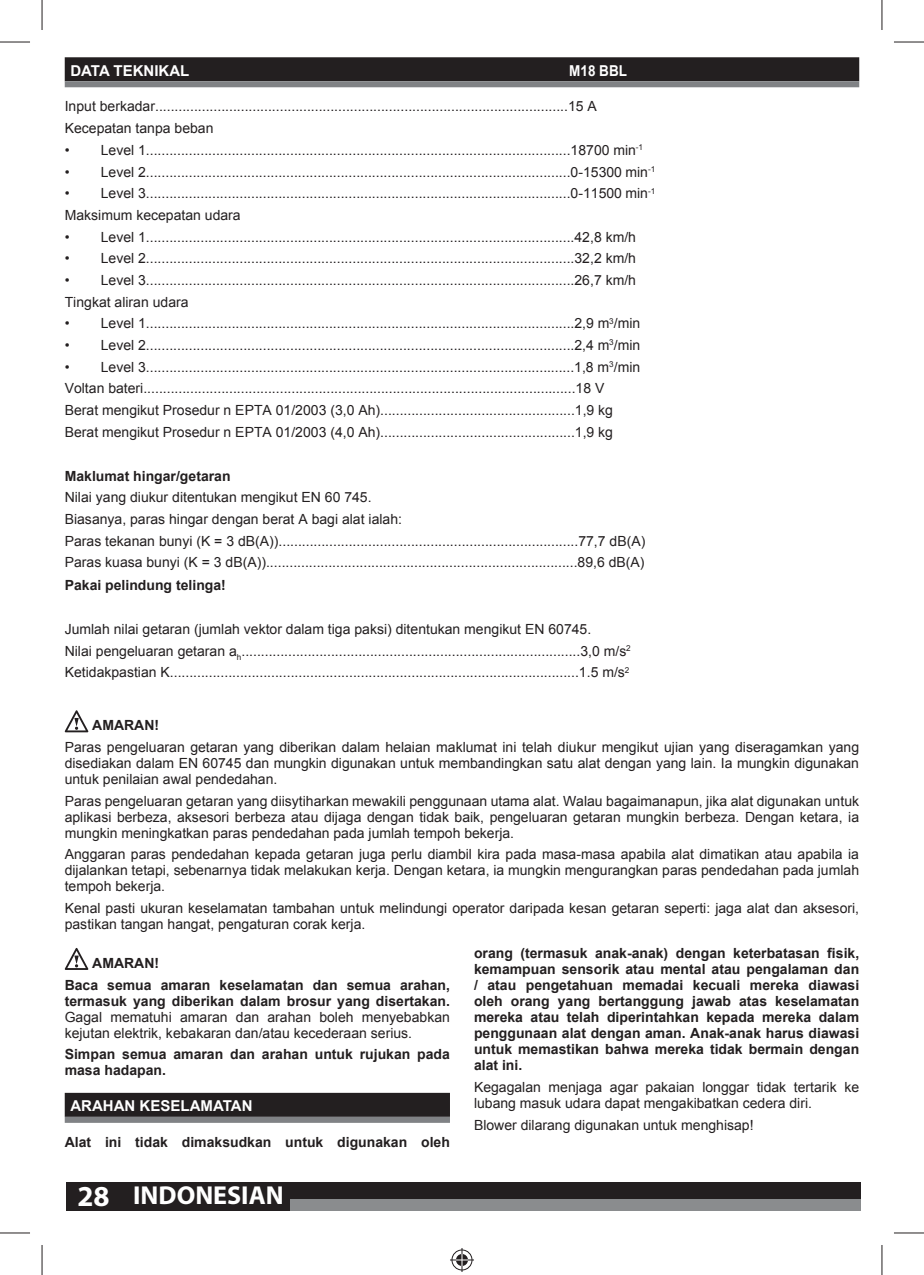
<style>
.page{position:relative;width:924px;height:1275px;background:#fff}
.page>*{position:absolute;margin:0;border:0;box-sizing:border-box;transform-origin:0 0}
.t1{font:700 26px "Myriad Pro";color:#fff}
.t2{font:700 15px "Arial";color:#fff}
.t3{font:700 15px "Arial";color:#fff;scale:.9 1}
.t4{font:14px/16px "Arial";color:#231f20}
.t5{font:700 14px/16px "Arial";color:#231f20}
.s1{font-style:inherit}
.s2{font-weight:700}
.s3{font-size:29px}
</style>
<div class="page">
<div style="left:66px;top:1182px;width:794px;height:28px;background:#231f20"></div>
<div style="left:290px;top:1199px;width:570px;height:11px;background:#8a8c8e"></div>
<div style="left:65px;top:1092px;width:385px;height:24px;background:#231f20"></div>
<div style="left:65px;top:1116px;width:385px;height:6px;background:#808285"></div>
<svg style="left:65px;top:948px;width:23px;height:22px"></svg>
<div style="left:65px;top:57px;width:793px;height:24px;background:#231f20"></div>
<div style="left:65px;top:81px;width:793px;height:6px;background:#808285"></div>
<svg style="left:65px;top:710px;width:23px;height:22px"></svg>
<hr style="left:0;top:42px;width:30px;height:1px;background:#231f20">
<hr style="left:893px;top:42px;width:30px;height:1px;background:#231f20">
<hr style="left:0;top:1232px;width:30px;height:1px;background:#231f20">
<hr style="left:893px;top:1232px;width:30px;height:1px;background:#231f20">
<hr style="left:42px;top:0;width:1px;height:30px;background:#231f20">
<hr style="left:42px;top:1245px;width:1px;height:30px;background:#231f20">
<hr style="left:881px;top:0;width:1px;height:30px;background:#231f20">
<hr style="left:881px;top:1245px;width:1px;height:30px;background:#231f20">
<div style="left:450px;top:4px;width:23px;height:22px;border:2px solid #fff;border-radius:50%"></div>
<hr style="left:450px;top:14px;width:24px;height:2px;background:#fff">
<hr style="left:460px;top:3px;width:3px;height:24px;background:#fff">
<div style="left:454px;top:8px;width:15px;height:14px;border:2px solid #fff;border-radius:50%"></div>
<svg style="left:450px;top:1248px;width:24px;height:24px"></svg>
<p class="t2" style="left:70px;top:62px;width:120px">DATA TEKNIKAL</p>
<p class="t3" style="left:569px;top:62px;width:66px">M18 BBL</p>
<p class="t4" style="left:65px;top:96px;width:533px;line-height:21.6px">Input berkadar..........................................................................................................15 A<br>Kecepatan tanpa beban</p>
<p class="t4" style="left:65px;top:142px;width:579px">• Level 1.............................................................................................................18700 min<sup>-1</sup></p>
<p class="t4" style="left:65px;top:164px;width:591px">• Level 2.............................................................................................................0-15300 min<sup>-1</sup></p>
<p class="t4" style="left:65px;top:182px;width:591px;line-height:21.6px">• Level 3.............................................................................................................0-11500 min<sup>-1<br></sup>Maksimum kecepatan udara</p>
<p class="t4" style="left:65px;top:229px;width:572px">• Level 1..............................................................................................................42,8 km/h</p>
<p class="t4" style="left:65px;top:250px;width:572px">• Level 2..............................................................................................................32,2 km/h</p>
<p class="t4" style="left:65px;top:269px;width:572px;line-height:21.6px">• Level 3..............................................................................................................26,7 km/h<br>Tingkat aliran udara</p>
<p class="t4" style="left:65px;top:315px;width:577px">• Level 1..............................................................................................................2,9 m<sup>3</sup>/min</p>
<p class="t4" style="left:65px;top:337px;width:577px">• Level 2..............................................................................................................2,4 m<sup>3</sup>/min</p>
<p class="t4" style="left:65px;top:356px;width:577px;line-height:21.6px">• Level 3........................................................................................................<span class="s1">.</span>.....1,8 m<sup>3</sup>/min Voltan bateri.........................................................................................................<span class="s1">.....</span>.18 V Berat mengikut Prosedur n EPTA 01/2003 (3,0 Ah).................<span class="s1">.................................</span>1,9 kg Berat mengikut Prosedur n EPTA 01/2003 (4,0 Ah)..............<span class="s1">.................................</span>...1,9 kg</p>
<p class="t5" style="left:65px;top:468px;width:167px">Maklumat hingar/getaran</p>
<p class="t4" style="left:65px;top:487px;width:582px;line-height:21.8px">Nilai yang diukur ditentukan mengikut EN 60 745.<br>Biasanya, paras hingar dengan berat A bagi alat ialah:<br>Paras tekanan bunyi (K = 3 dB(A))...................................................................<span class="s1">..</span>........77,7 dB(A)<br>Paras kuasa bunyi (K = 3 dB(A)).......................................................................<span class="s1">.</span>........89,6 dB(A)<br><span class="s2">Pakai pelindung telinga!</span></p>
<p class="t4" style="left:65px;top:618px;width:567px;line-height:21.6px">Jumlah nilai getaran (jumlah vektor dalam tiga paksi) ditentukan mengikut EN 60745.<br>Nilai pengeluaran getaran a<sub>h</sub>.......................................................................................3,0 m/s<sup>2<br></sup>Ketidakpastian K.........................................................................................................1.5 m/s<sup>2</sup></p>
<p class="t5" style="left:92px;top:717px;width:68px">AMARAN!</p>
<p class="t4" style="left:65px;top:739px;width:795px;text-align:justify">Paras pengeluaran getaran yang diberikan dalam helaian maklumat ini telah diukur mengikut ujian yang diseragamkan yang disediakan dalam EN 60745 dan mungkin digunakan untuk membandingkan satu alat dengan yang lain. Ia mungkin digunakan untuk penilaian awal pendedahan.</p>
<p class="t4" style="left:65px;top:793px;width:795px;text-align:justify">Paras pengeluaran getaran yang diisytiharkan mewakili penggunaan utama alat. Walau bagaimanapun, jika alat digunakan untuk aplikasi berbeza, aksesori berbeza atau dijaga dengan tidak baik, pengeluaran getaran mungkin berbeza. Dengan ketara, ia mungkin meningkatkan paras pendedahan pada jumlah tempoh bekerja.</p>
<p class="t4" style="left:65px;top:846px;width:795px;text-align:justify">Anggaran paras pendedahan kepada getaran juga perlu diambil kira pada masa-masa apabila alat dimatikan atau apabila ia dijalankan tetapi, sebenarnya tidak melakukan kerja. Dengan ketara, ia mungkin mengurangkan paras pendedahan pada jumlah tempoh bekerja.</p>
<p class="t4" style="left:65px;top:900px;width:795px">Kenal pasti ukuran keselamatan tambahan untuk melindungi operator daripada kesan getaran seperti: jaga alat dan aksesori, pastikan tangan hangat, pengaturan corak kerja.</p>
<p class="t5" style="left:65px;top:952px;width:386px;line-height:21.6px;text-indent:28px">AMARAN!<br>Baca semua amaran keselamatan dan semua arahan,</p>
<p class="t5" style="left:65px;top:992px;width:386px">termasuk yang diberikan dalam brosur yang disertakan.</p>
<p class="t4" style="left:65px;top:1008px;width:386px">Gagal mematuhi amaran dan arahan boleh menyebabkan kejutan elektrik, kebakaran dan/atau kecederaan serius.</p>
<p class="t5" style="left:65px;top:1046px;width:386px">Simpan semua amaran dan arahan untuk rujukan pada masa hadapan.</p>
<p class="t2" style="left:70px;top:1097px;width:183px">ARAHAN KESELAMATAN</p>
<p class="t5" style="left:65px;top:1134px;width:386px">Alat ini tidak dimaksudkan untuk digunakan oleh</p>
<h1 class="t1" style="left:77px;top:1178px;width:207px"><span class="s3">28</span> INDONESIAN</h1>
<p class="t5" style="left:474px;top:945px;width:386px;text-align:justify">orang (termasuk anak-anak) dengan keterbatasan fisik, kemampuan sensorik atau mental atau pengalaman dan / atau pengetahuan memadai kecuali mereka diawasi oleh orang yang bertanggung jawab atas keselamatan mereka atau telah diperintahkan kepada mereka dalam penggunaan alat dengan aman. Anak-anak harus diawasi untuk memastikan bahwa mereka tidak bermain dengan alat ini.</p>
<p class="t4" style="left:474px;top:1079px;width:386px">Kegagalan menjaga agar pakaian longgar tidak tertarik ke lubang masuk udara dapat mengakibatkan cedera diri.</p>
<p class="t4" style="left:474px;top:1116px;width:281px">Blower dilarang digunakan untuk menghisap!</p>
</div>
